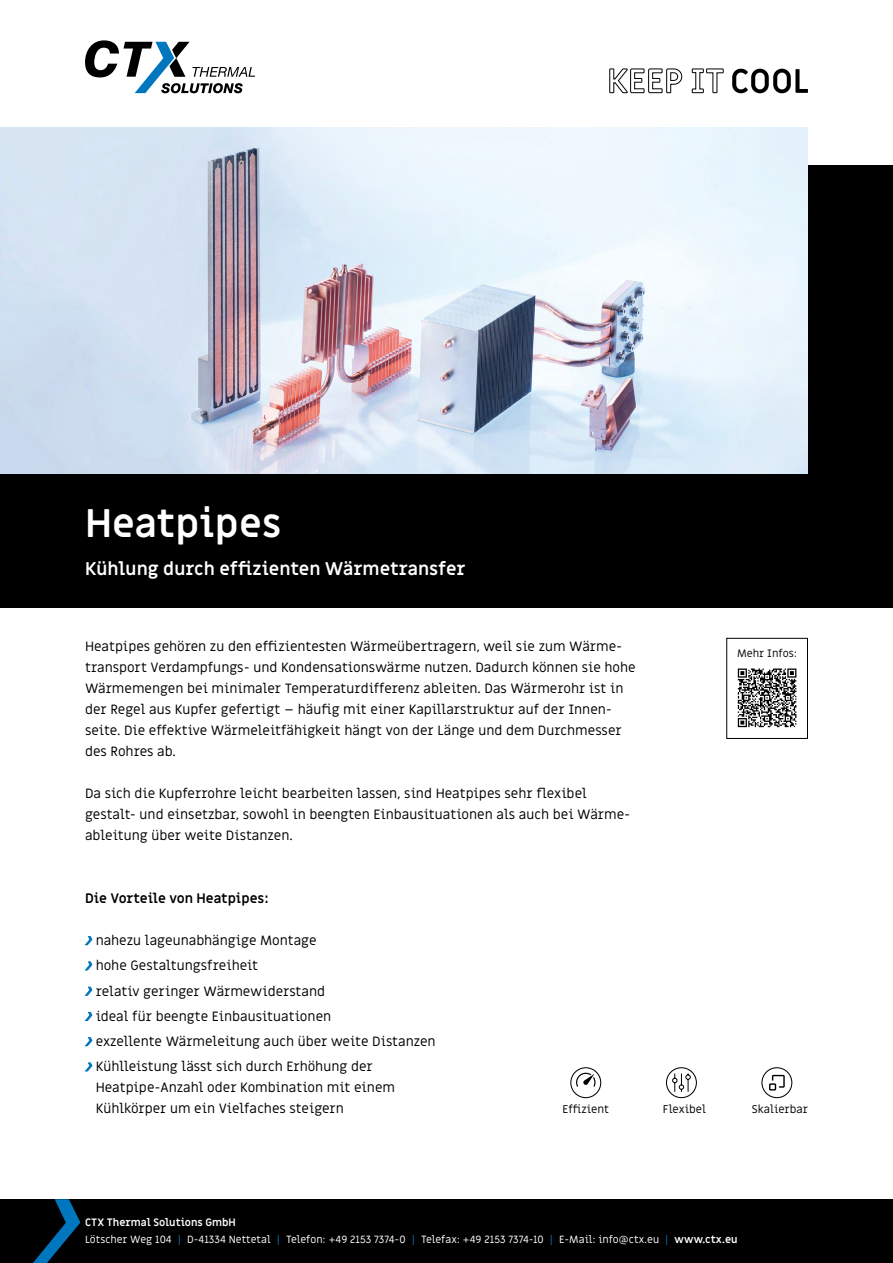
<style>
.page{position:relative;width:893px;height:1263px;background:#fff}
.page>*{position:absolute;margin:0;border:0;box-sizing:border-box;transform-origin:0 0}
.t1{font:700 39px "Miriam Libre";letter-spacing:-.005em;color:#fff}
.t2{font:700 18px "Miriam Libre";color:#fff}
.t3{font:13.5px/21px "Miriam Libre";color:#000}
.t4{font:700 13.5px "Miriam Libre";letter-spacing:-.005em;color:#000}
.t5{font:11.25px "Miriam Libre";color:#000}
.t6{font:10.8px "Miriam Libre";color:#000}
.t7{font:10.5px/16.5px "Miriam Libre";color:#fff}
.s1{font-weight:700}
.s2{color:#0076be}
</style>
<div class="page">
<div style="left:0;top:166px;width:893px;height:442px;background:#000"></div>
<svg style="left:85px;top:40px;width:170px;height:53px"></svg>
<svg style="left:85px;top:936px;width:8px;height:9px"></svg>
<svg style="left:85px;top:961px;width:8px;height:9px"></svg>
<svg style="left:84px;top:986px;width:9px;height:10px"></svg>
<svg style="left:84px;top:1012px;width:9px;height:9px"></svg>
<svg style="left:85px;top:1037px;width:8px;height:9px"></svg>
<svg style="left:85px;top:1062px;width:8px;height:9px"></svg>
<div style="left:0;top:1199px;width:893px;height:64px;background:#000"></div>
<svg style="left:33px;top:1199px;width:48px;height:64px"></svg>
<div style="left:726px;top:638px;width:82px;height:101px;border:1px solid #000"></div>
<svg style="left:737px;top:668px;width:60px;height:60px"></svg>
<svg style="left:738px;top:668px;width:58px;height:59px"></svg>
<div style="left:761px;top:1067px;width:31px;height:31px;border:1px solid #000;border-radius:50%"></div>
<svg style="left:769px;top:1075px;width:16px;height:15px"></svg>
<svg style="left:672px;top:1074px;width:19px;height:17px"></svg>
<div style="left:666px;top:1067px;width:31px;height:31px;border:1px solid #000;border-radius:50%"></div>
<div style="left:570px;top:1067px;width:31px;height:31px;border:1px solid #000;border-radius:50%"></div>
<svg style="left:576px;top:1073px;width:19px;height:14px"></svg>
<svg style="left:609px;top:68px;width:115px;height:25px"></svg>
<svg style="left:732px;top:69px;width:76px;height:24px"></svg>
<img style="left:0;top:128px;width:808px;height:345px">
<h1 class="t1" style="left:85px;top:499px;width:198px">Heatpipes</h1>
<h2 class="t2" style="left:85px;top:557px;width:382px">Kühlung durch effizienten Wärmetransfer</h2>
<p class="t3" style="left:85px;top:636px;width:552px">Heatpipes gehören zu den effizientesten Wärmeübertragern, weil sie zum Wärme&shy;transport Verdampfungs- und Kondensationswärme nutzen. Dadurch können sie hohe Wärmemengen bei minimaler Temperaturdifferenz ableiten. Das Wärmerohr ist in der Regel aus Kupfer gefertigt – häufig mit einer Kapillarstruktur auf der Innen&shy;seite. Die effektive Wärmeleitfähigkeit hängt von der Länge und dem Durchmesser des Rohres ab.</p>
<p class="t3" style="left:85px;top:783px;width:547px">Da sich die Kupferrohre leicht bearbeiten lassen, sind Heatpipes sehr flexibel gestalt- und einsetzbar, sowohl in beengten Einbausituationen als auch bei Wärme&shy;ableitung über weite Distanzen.</p>
<p class="t6" style="left:737px;top:646px;width:61px">Mehr Infos:</p>
<p class="t4" style="left:85px;top:890px;width:185px">Die Vorteile von Heatpipes:</p>
<p class="t3" style="left:96px;top:928px;width:341px;line-height:25.2px">nahezu lageunabhängige Montage<br>hohe Gestaltungsfreiheit<br>relativ geringer Wärmewiderstand<br>ideal für beengte Einbausituationen<br>exzellente Wärmeleitung auch über weite Distanzen Kühlleistung lässt sich durch Erhöhung der</p>
<p class="t3" style="left:96px;top:1077px;width:301px">Heatpipe-Anzahl oder Kombination mit einem<br>Kühlkörper um ein Vielfaches steigern</p>
<p class="t5" style="left:562px;top:1102px;width:48px">Effizient</p>
<p class="t5" style="left:663px;top:1102px;width:45px">Flexibel</p>
<p class="t5" style="left:752px;top:1102px;width:58px">Skalierbar</p>
<p class="t7" style="left:85px;top:1215px;width:654px"><span class="s1">CTX Thermal Solutions GmbH<br></span>Lötscher Weg 104 <span class="s2">|</span> D-41334 Nettetal <span class="s2">|</span> Telefon: +49 2153 7374-0 <span class="s2">|</span> Telefax: +49 2153 7374-10 <span class="s2">|</span> E-Mail: info@ctx.eu <span class="s2">|</span> <span class="s1">www.ctx.eu</span></p>
</div>
